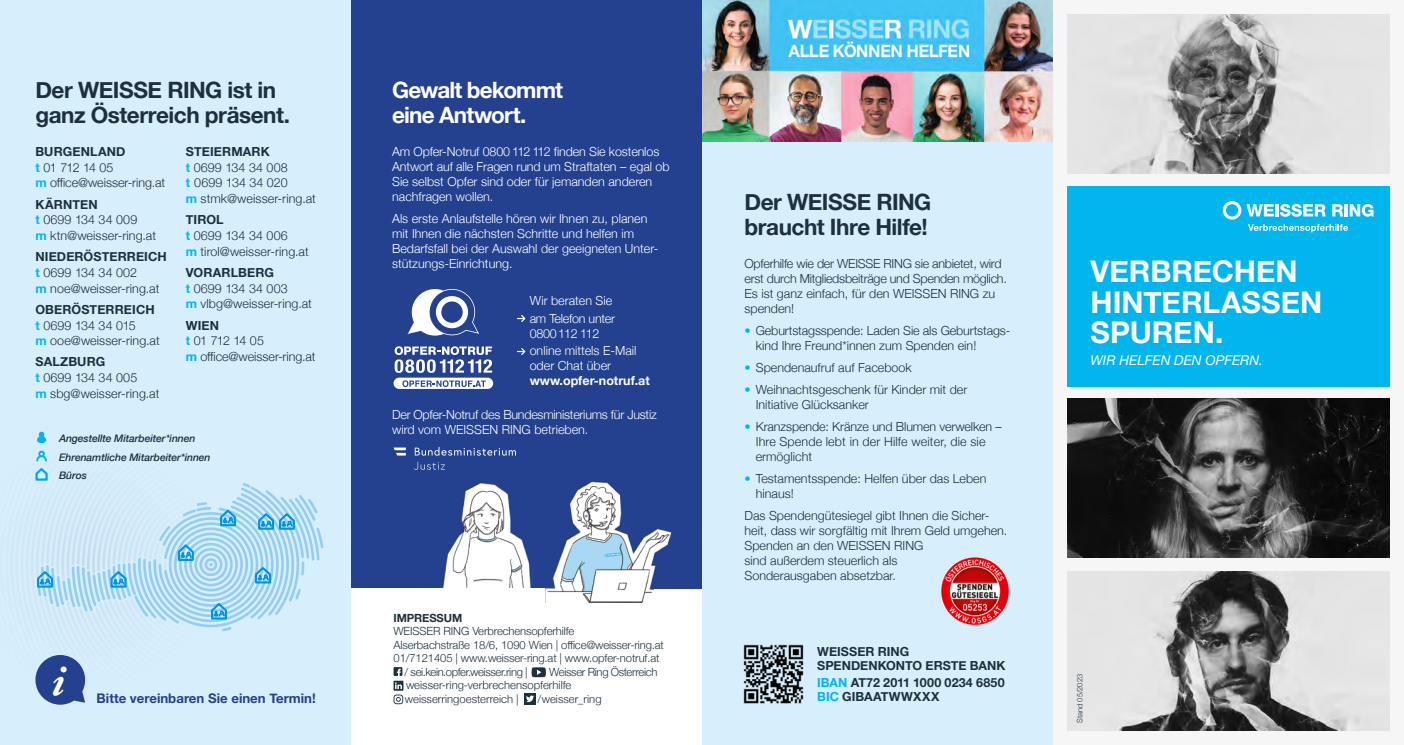
<style>
.page{position:relative;width:1404px;height:745px;background:#fff}
.page>*{position:absolute;margin:0;border:0;box-sizing:border-box;transform-origin:0 0}
.t1{font:40.5px "Hoefler Text Bold Italic Swash";color:#fff}
.t2{font:700 29.88px/30.2px "Helvetica Neue";color:#fff}
.t3{font:700 22.5px/25px "Helvetica Neue";letter-spacing:-.02em;color:#1d303c}
.t4{font:700 22.5px/25px "Helvetica Neue";letter-spacing:-.035em;color:#fff}
.t5{font:italic 13.5px "Helvetica Neue";letter-spacing:-.005em;color:#fff}
.t6{font:700 13.25px "Helvetica Neue";color:#23418e}
.t7{font:300 12.5px/15.8px "Helvetica Neue";color:#1d303c}
.t8{font:300 12.5px/15px "Helvetica Neue";color:#fff}
.t9{font:300 12.5px/15px "Helvetica Neue";letter-spacing:-.02em;color:#1d303c}
.t10{font:300 12.5px/17.5px "Helvetica Neue";letter-spacing:-.02em;color:#fff}
.t11{font:700 12.5px/13.8px "Helvetica Neue";color:#1d303c}
.t12{font:700 12.5px "Helvetica Neue";color:#fff}
.t13{font:300 11.25px/13.5px "Helvetica Neue";letter-spacing:-.01em;color:#1d303c}
.t14{font:300 11.25px "Helvetica Neue";letter-spacing:-.03em;color:#1d303c}
.t15{font:700 11.25px "Helvetica Neue";letter-spacing:-.01em;color:#1d303c}
.t16{font:italic 500 10.38px/18.9px "Helvetica Neue";letter-spacing:-.01em;color:#1d303c}
.t17{font:300 7.5px "Helvetica Neue";color:#1d303c}
.s1{font-weight:700}
.s2{font-weight:700;color:#00b6ed}
.s3{color:#00b6ed}
</style>
<div class="page">
<div style="left:1052px;top:0;width:351px;height:744px;background:#f6f6f6"></div>
<div style="left:702px;top:119px;width:350px;height:625px;background:#d7eefd"></div>
<img style="left:941px;top:557px;width:68px;height:68px">
<div style="left:350px;top:0;width:352px;height:589px;background:#23418e"></div>
<img style="left:438px;top:469px;width:93px;height:118px">
<div style="left:315px;top:587px;width:234px;height:32px;background:#fff"></div>
<div style="left:0;top:0;width:351px;height:744px;background:#d7eefd"></div>
<svg style="left:37px;top:483px;width:286px;height:148px"></svg>
<svg style="left:176px;top:542px;width:19px;height:19px"></svg>
<svg style="left:218px;top:507px;width:19px;height:20px"></svg>
<svg style="left:209px;top:600px;width:19px;height:20px"></svg>
<svg style="left:109px;top:569px;width:19px;height:19px"></svg>
<svg style="left:36px;top:569px;width:18px;height:19px"></svg>
<svg style="left:253px;top:564px;width:19px;height:20px"></svg>
<svg style="left:256px;top:511px;width:40px;height:19px"></svg>
<img style="left:1067px;top:14px;width:322px;height:160px">
<img style="left:1067px;top:398px;width:322px;height:159px">
<img style="left:1067px;top:571px;width:322px;height:159px">
<div style="left:1067px;top:186px;width:322px;height:200px;background:#00b6ed"></div>
<svg style="left:1222px;top:201px;width:151px;height:31px"></svg>
<img style="left:743px;top:644px;width:61px;height:60px">
<svg style="left:414px;top:461px;width:31px;height:8px"></svg>
<svg style="left:415px;top:447px;width:101px;height:8px"></svg>
<svg style="left:393px;top:447px;width:13px;height:8px"></svg>
<svg style="left:531px;top:667px;width:15px;height:9px"></svg>
<svg style="left:393px;top:667px;width:10px;height:36px"></svg>
<svg style="left:524px;top:693px;width:11px;height:10px"></svg>
<svg style="left:525px;top:695px;width:9px;height:6px"></svg>
<svg style="left:35px;top:655px;width:50px;height:49px"></svg>
<svg style="left:37px;top:431px;width:9px;height:12px"></svg>
<svg style="left:35px;top:450px;width:13px;height:31px"></svg>
<svg style="left:407px;top:289px;width:72px;height:47px"></svg>
<svg style="left:394px;top:346px;width:98px;height:26px"></svg>
<div style="left:393px;top:377px;width:100px;height:11px;background:#fff;border-radius:6px"></div>
<svg style="left:402px;top:380px;width:84px;height:7px"></svg>
<img style="left:702px;top:0;width:350px;height:141px">
<img style="left:546px;top:481px;width:126px;height:121px">
<div style="left:654px;top:589px;width:48px;height:26px;background:#fff"></div>
<svg style="left:517px;top:315px;width:8px;height:7px"></svg>
<svg style="left:517px;top:348px;width:8px;height:7px"></svg>
<h3 class="t3" style="left:35px;top:78px;width:256px">Der WEISSE RING ist in ganz Österreich präsent.</h3>
<h3 class="t4" style="left:392px;top:78px;width:172px">Gewalt bekommt eine Antwort.</h3>
<p class="t7" style="left:35px;top:142px;width:131px"><span class="s1">BURGENLAND<br></span><span class="s2">t</span> 01 712 14 05<br><span class="s2">m</span> office@weisser-ring.at</p>
<p class="t7" style="left:35px;top:195px;width:122px"><span class="s1">KÄRNTEN<br></span><span class="s2">t</span> 0699 134 34 009<br><span class="s2">m</span> ktn@weisser-ring.at</p>
<p class="t7" style="left:35px;top:248px;width:133px"><span class="s1">NIEDERÖSTERREICH </span><span class="s2">t</span> 0699 134 34 002<br><span class="s2">m</span> noe@weisser-ring.at</p>
<p class="t7" style="left:35px;top:300px;width:126px"><span class="s1">OBERÖSTERREICH </span><span class="s2">t</span> 0699 134 34 015<br><span class="s2">m</span> ooe@weisser-ring.at</p>
<p class="t7" style="left:35px;top:353px;width:125px"><span class="s1">SALZBURG<br></span><span class="s2">t</span> 0699 134 34 005<br><span class="s2">m</span> sbg@weisser-ring.at</p>
<p class="t7" style="left:186px;top:142px;width:132px"><span class="s1">STEIERMARK<br></span><span class="s2">t</span> 0699 134 34 008<br><span class="s2">t</span> 0699 134 34 020<br><span class="s2">m</span> stmk@weisser-ring.at</p>
<p class="t7" style="left:186px;top:211px;width:124px"><span class="s1">TIROL<br></span><span class="s2">t</span> 0699 134 34 006<br><span class="s2">m</span> tirol@weisser-ring.at</p>
<p class="t7" style="left:186px;top:263px;width:128px"><span class="s1">VORARLBERG<br></span><span class="s2">t</span> 0699 134 34 003<br><span class="s2">m</span> vlbg@weisser-ring.at</p>
<p class="t7" style="left:186px;top:316px;width:131px"><span class="s1">WIEN<br></span><span class="s2">t</span> 01 712 14 05<br><span class="s2">m</span> office@weisser-ring.at</p>
<p class="t16" style="left:59px;top:427px;width:153px">Angestellte Mitarbeiter*innen<br>Ehrenamtliche Mitarbeiter*innen<br>Büros</p>
<h1 class="t1" style="left:53px;top:656px;width:15px">i</h1>
<p class="t6" style="left:97px;top:687px;width:221px">Bitte vereinbaren Sie einen Termin!</p>
<p class="t8" style="left:392px;top:143px;width:279px">Am Opfer-Notruf 0800 112 112 finden Sie kostenlos Antwort auf alle Fragen rund um Straftaten – egal ob Sie selbst Opfer sind oder für jemanden anderen nachfragen wollen.</p>
<p class="t8" style="left:392px;top:210px;width:268px">Als erste Anlaufstelle hören wir Ihnen zu, planen mit Ihnen die nächsten Schritte und helfen im Bedarfsfall bei der Auswahl der geeigneten Unter&shy;stützungs-Einrichtung.</p>
<p class="t10" style="left:529px;top:291px;width:87px">Wir beraten Sie am Telefon unter</p>
<p class="t8" style="left:529px;top:323px;width:108px;line-height:17.5px">0800 112 112<br>online mittels E-Mail</p>
<p class="t8" style="left:529px;top:357px;width:83px">oder Chat über</p>
<p class="t12" style="left:529px;top:371px;width:122px">www.opfer-notruf.at</p>
<p class="t10" style="left:392px;top:406px;width:266px;line-height:15px">Der Opfer-Notruf des Bundesministeriums für Justiz wird vom WEISSEN RING betrieben.</p>
<p class="t15" style="left:393px;top:608px;width:70px">IMPRESSUM</p>
<p class="t13" style="left:393px;top:623px;width:182px">WEISSER RING Verbrechensopferhilfe</p>
<p class="t13" style="left:393px;top:637px;width:272px">Alserbachstraße 18/6, 1090 Wien | office@weisser-ring.at</p>
<p class="t13" style="left:393px;top:650px;width:267px">01/7121405 | www.weisser-ring.at | www.opfer-notruf.at</p>
<p class="t14" style="left:404px;top:662px;width:125px">/ sei.kein.opfer.weisser.ring |</p>
<p class="t13" style="left:405px;top:664px;width:254px;text-indent:144px">Weisser Ring Österreich weisser-ring-verbrechensopferhilfe weisserringoesterreich |</p>
<p class="t13" style="left:537px;top:691px;width:66px">/weisser_ring</p>
<h3 class="t3" style="left:744px;top:190px;width:188px">Der WEISSE RING braucht Ihre Hilfe!</h3>
<p class="t9" style="left:744px;top:254px;width:264px">Opferhilfe wie der WEISSE RING sie anbietet, wird erst durch Mitgliedsbeiträge und Spenden möglich.<br>Es ist ganz einfach, für den WEISSEN RING zu spenden!</p>
<p class="t7" style="left:755px;top:321px;width:256px;line-height:15px;text-indent:-11px"><span class="s3">•</span> Geburtstagsspende: Laden Sie als Geburtstags&shy;kind Ihre Freund*innen zum Spenden ein!</p>
<p class="t7" style="left:744px;top:358px;width:169px"><span class="s3">•</span> Spendenaufruf auf Facebook</p>
<p class="t7" style="left:755px;top:381px;width:213px;line-height:15px;text-indent:-11px"><span class="s3">•</span> Weihnachtsgeschenk für Kinder mit der<br>Initiative Glücksanker</p>
<p class="t7" style="left:755px;top:418px;width:247px;line-height:15px;text-indent:-11px"><span class="s3">•</span> Kranzspende: Kränze und Blumen verwelken –<br>Ihre Spende lebt in der Hilfe weiter, die sie ermöglicht</p>
<p class="t7" style="left:755px;top:470px;width:232px;line-height:15px;text-indent:-11px"><span class="s3">•</span> Testamentsspende: Helfen über das Leben hinaus!</p>
<p class="t7" style="left:744px;top:507px;width:264px;line-height:15px">Das Spendengütesiegel gibt Ihnen die Sicher&shy;heit, dass wir sorgfältig mit Ihrem Geld umgehen.<br>Spenden an den WEISSEN RING<br>sind außerdem steuerlich als<br>Sonderausgaben absetzbar.</p>
<p class="t11" style="left:817px;top:644px;width:190px">WEISSER RING<br>SPENDENKONTO ERSTE BANK</p>
<p class="t11" style="left:817px;top:676px;width:189px"><span class="s3">IBAN</span> AT72 2011 1000 0234 6850<br><span class="s3">BIC</span> GIBAATWWXXX</p>
<h2 class="t2" style="left:1090px;top:257px;width:233px">VERBRECHEN<br>HINTERLASSEN<br>SPUREN.</h2>
<p class="t5" style="left:1090px;top:350px;width:174px">WIR HELFEN DEN OPFERN.</p>
<p class="t17" style="left:1073px;top:722px;width:50px;rotate:-90deg">Stand 05/2023</p>
</div>
